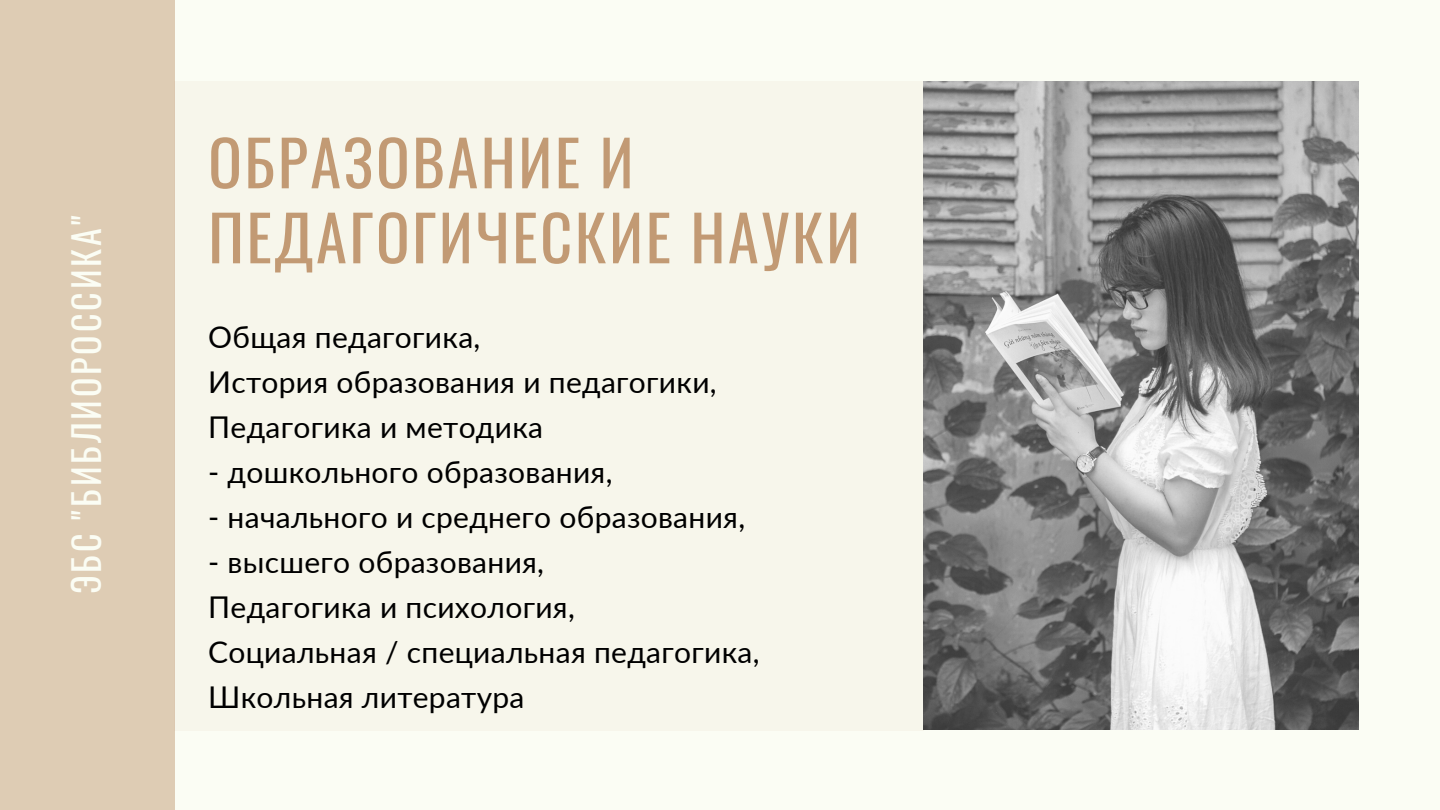
<style>
.page{position:relative;width:1440px;height:810px;background:#fbfdf4}
.page>*{position:absolute;margin:0;border:0;box-sizing:border-box;transform-origin:0 0}
.t1{font:62.5px/75px "Oswald";letter-spacing:.04em;color:#c29a74}
.t2{font:36px "Oswald";letter-spacing:.08em;color:#fbfdf4}
.t3{font:30px "Lato";letter-spacing:.01em;color:#000}
</style>
<div class="page">
<div style="left:174px;top:81px;width:749px;height:649px;background:#f7f6eb"></div>
<div style="left:0;top:0;width:175px;height:810px;background:#deccb4"></div>
<img style="left:924px;top:82px;width:435px;height:647px">
<p class="t2" style="left:58px;top:594px;width:380px;rotate:-90deg">ЭБС "БИБЛИОРОССИКА"</p>
<p class="t1" style="left:208px;top:123px;width:654px">ОБРАЗОВАНИЕ И<br>ПЕДАГОГИЧЕСКИЕ НАУКИ</p>
<p class="t3" style="left:208px;top:318px;width:274px">Общая педагогика,</p>
<p class="t3" style="left:208px;top:363px;width:510px">История образования и педагогики,</p>
<p class="t3" style="left:208px;top:408px;width:336px">Педагогика и методика</p>
<p class="t3" style="left:208px;top:453px;width:406px">- дошкольного образования,</p>
<p class="t3" style="left:208px;top:498px;width:538px">- начального и среднего образования,</p>
<p class="t3" style="left:208px;top:543px;width:337px">- высшего образования,</p>
<p class="t3" style="left:208px;top:588px;width:368px">Педагогика и психология,</p>
<p class="t3" style="left:208px;top:633px;width:553px">Социальная / специальная педагогика,</p>
<p class="t3" style="left:208px;top:678px;width:318px">Школьная литература</p>
</div>
